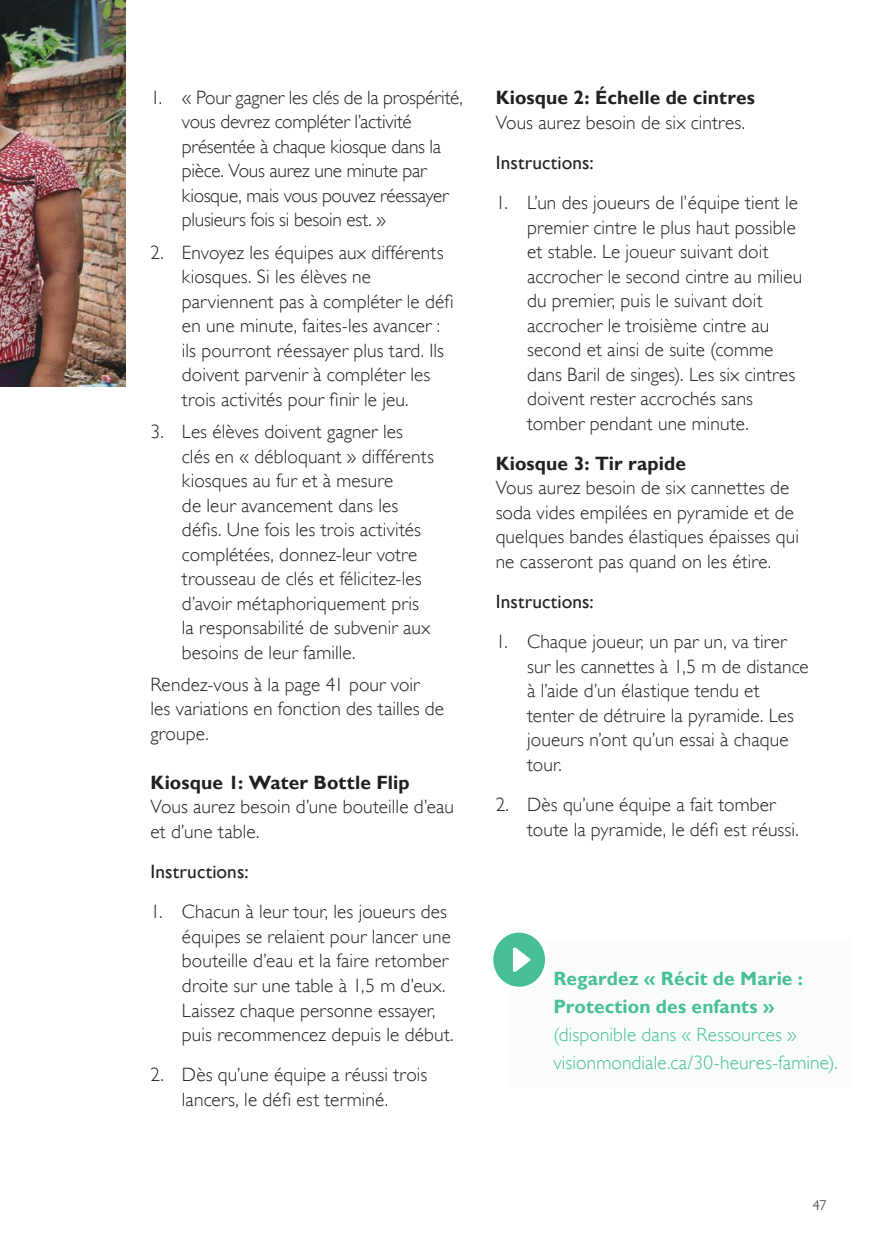
<style>
.page{position:relative;width:882px;height:1260px;background:#fff}
.page>*{position:absolute;margin:0;border:0;box-sizing:border-box;transform-origin:0 0}
.t1{font:300 19.25px/24.5px "Gill Sans";letter-spacing:.005em;color:#241f1f}
.t2{font:300 19.25px/24.5px "Gill Sans";letter-spacing:-.015em;color:#241f1f}
.t3{font:700 19.25px "Gill Sans";letter-spacing:.005em;color:#241f1f}
.t4{font:300 19.25px/28px "Gill Sans";letter-spacing:.005em;color:#46bf97}
.t5{font:700 19.25px/28px "Gill Sans";letter-spacing:.005em;color:#46bf97}
.t6{font:19.25px "Gill Sans";letter-spacing:.01em;color:#241f1f}
.t7{font:300 14px "Gill Sans";color:#241f1f}
</style>
<div class="page">
<img style="left:0;top:0;width:126px;height:387px">
<div style="left:509px;top:939px;width:341px;height:150px;background:#f9fcfa"></div>
<svg style="left:489px;top:929px;width:60px;height:62px;fill:#46bf97"></svg>
<svg style="left:513px;top:947px;width:17px;height:25px"></svg>
<p class="t2" style="left:182px;top:85px;width:282px;text-indent:-31px">1. « Pour gagner les clés de la prospérité, vous devrez compléter l’activité présentée à chaque kiosque dans la pièce. Vous aurez une minute par kiosque, mais vous pouvez réessayer plusieurs fois si besoin est. »</p>
<p class="t1" style="left:182px;top:240px;width:273px;text-indent:-31px">2. Envoyez les équipes aux différents kiosques. Si les élèves ne parviennent pas à compléter le défi en une minute, faites-les avancer : ils pourront réessayer plus tard. Ils doivent parvenir à compléter les trois activités pour finir le jeu.</p>
<p class="t1" style="left:182px;top:419px;width:253px;text-indent:-31px">3. Les élèves doivent gagner les clés en « débloquant » différents kiosques au fur et à mesure<br>de leur avancement dans les défis. Une fois les trois activités complétées, donnez-leur votre trousseau de clés et félicitez-les d’avoir métaphoriquement pris la responsabilité de subvenir aux besoins de leur famille.</p>
<p class="t1" style="left:151px;top:672px;width:295px">Rendez-vous à la page 41 pour voir les variations en fonction des tailles de groupe.</p>
<p class="t3" style="left:151px;top:771px;width:261px">Kiosque 1: Water Bottle Flip</p>
<p class="t1" style="left:151px;top:795px;width:305px">Vous aurez besoin d’une bouteille d’eau et d’une table.</p>
<p class="t6" style="left:151px;top:861px;width:100px">Instructions:</p>
<p class="t1" style="left:182px;top:900px;width:273px;text-indent:-31px">1. Chacun à leur tour, les joueurs des équipes se relaient pour lancer une bouteille d’eau et la faire retomber droite sur une table à 1,5 m d’eux.<br>Laissez chaque personne essayer, puis recommencez depuis le début.</p>
<p class="t1" style="left:151px;top:1063px;width:278px;text-align:center">2. Dès qu’une équipe a réussi trois lancers, le défi est terminé.</p>
<p class="t3" style="left:496px;top:86px;width:261px">Kiosque 2: Échelle de cintres</p>
<p class="t1" style="left:496px;top:110px;width:251px">Vous aurez besoin de six cintres.</p>
<p class="t6" style="left:496px;top:151px;width:100px">Instructions:</p>
<p class="t1" style="left:527px;top:190px;width:277px;text-indent:-31px">1. L’un des joueurs de l’équipe tient le premier cintre le plus haut possible et stable. Le joueur suivant doit accrocher le second cintre au milieu du premier, puis le suivant doit accrocher le troisième cintre au second et ainsi de suite (comme dans Baril de singes). Les six cintres doivent rester accrochés sans tomber pendant une minute.</p>
<p class="t3" style="left:496px;top:452px;width:192px">Kiosque 3: Tir rapide</p>
<p class="t1" style="left:496px;top:476px;width:305px">Vous aurez besoin de six cannettes de soda vides empilées en pyramide et de quelques bandes élastiques épaisses qui ne casseront pas quand on les étire.</p>
<p class="t6" style="left:496px;top:590px;width:100px">Instructions:</p>
<p class="t1" style="left:527px;top:630px;width:283px;text-indent:-31px">1. Chaque joueur, un par un, va tirer sur les cannettes à 1,5 m de distance à l’aide d’un élastique tendu et tenter de détruire la pyramide. Les joueurs n’ont qu’un essai à chaque tour.</p>
<p class="t1" style="left:527px;top:792px;width:273px;text-indent:-31px">2. Dès qu’une équipe a fait tomber toute la pyramide, le défi est réussi.</p>
<p class="t5" style="left:553px;top:964px;width:251px">Regardez « Récit de Marie :<br>Protection des enfants »</p>
<p class="t4" style="left:553px;top:1020px;width:286px">(disponible dans « Ressources » visionmondiale.ca/30-heures-famine).</p>
<p class="t7" style="left:813px;top:1197px;width:15px">47</p>
</div>
